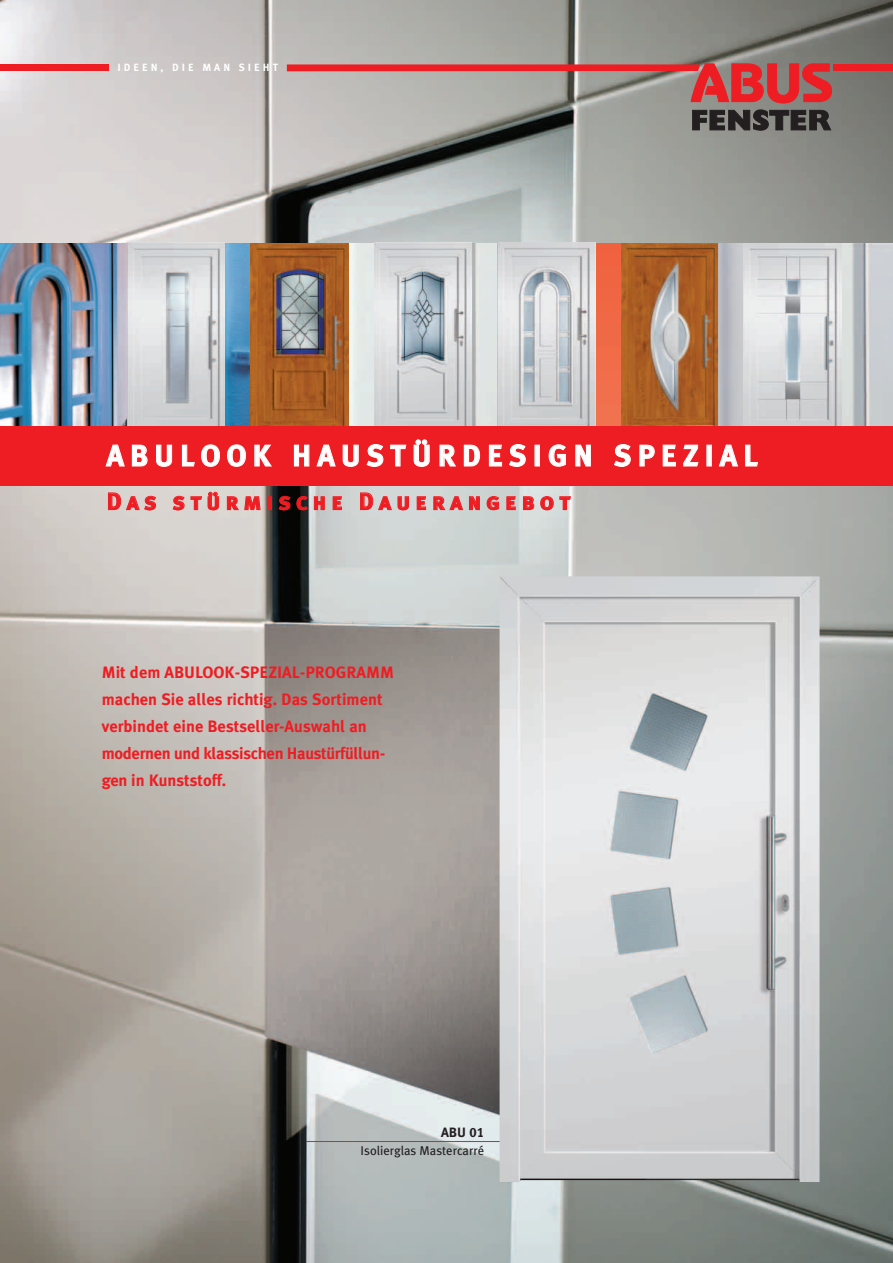
<style>
.page{position:relative;width:893px;height:1263px;background:#fff}
.page>*{position:absolute;margin:0;border:0;box-sizing:border-box;transform-origin:0 0}
.t1{font:30px "Meta Plus Bold Caps";letter-spacing:.2em;color:#fff}
.t2{font:24px "Meta Plus Bold Caps";letter-spacing:.2em;color:#ee1d23}
.t3{font:700 16.5px/27px "Meta Plus";color:#ee1d23}
.t4{font:13.5px "Meta Plus Bold Caps";color:#231f20}
.t5{font:12.75px "Meta Plus";color:#231f20}
.t6{font:10.5px "Meta Plus Bold Caps";letter-spacing:.29em;color:#fff}
</style>
<div class="page">
<img style="left:0;top:0;width:893px;height:1263px">
<img style="left:348px;top:243px;width:545px;height:183px">
<img style="left:0;top:243px;width:251px;height:183px">
<div style="left:833px;top:64px;width:60px;height:7px;background:#ee1d23"></div>
<svg style="left:287px;top:64px;width:545px;height:66px;background:#a88582"></svg>
<div style="left:0;top:64px;width:109px;height:7px;background:#ee1d23"></div>
<img style="left:127px;top:243px;width:98px;height:183px">
<hr style="left:306px;top:1141px;width:204px;height:1px;background:#ee1d23">
<img style="left:498px;top:243px;width:97px;height:183px">
<img style="left:621px;top:243px;width:97px;height:183px">
<img style="left:374px;top:243px;width:98px;height:183px">
<img style="left:251px;top:243px;width:97px;height:183px">
<img style="left:744px;top:243px;width:97px;height:183px">
<div style="left:0;top:426px;width:893px;height:59px;background:#ee1d23"></div>
<img style="left:500px;top:576px;width:319px;height:606px">
<p class="t6" style="left:117px;top:62px;width:162px">IDEEN, DIE MAN SIEHT</p>
<h1 class="t1" style="left:107px;top:438px;width:653px">ABULOOK HAUSTÜRDESIGN SPEZIAL</h1>
<h2 class="t2" style="left:106px;top:487px;width:465px">Das stürmische Dauerangebot</h2>
<p class="t3" style="left:102px;top:660px;width:294px">Mit dem ABULOOK-SPEZIAL-PROGRAMM machen Sie alles richtig. Das Sortiment verbindet eine Bestseller-Auswahl an modernen und klassischen Haustürfüllun&shy;gen in Kunststoff.</p>
<p class="t4" style="left:441px;top:1124px;width:44px">ABU 01</p>
<p class="t5" style="left:361px;top:1146px;width:125px">Isolierglas Mastercarré</p>
</div>
